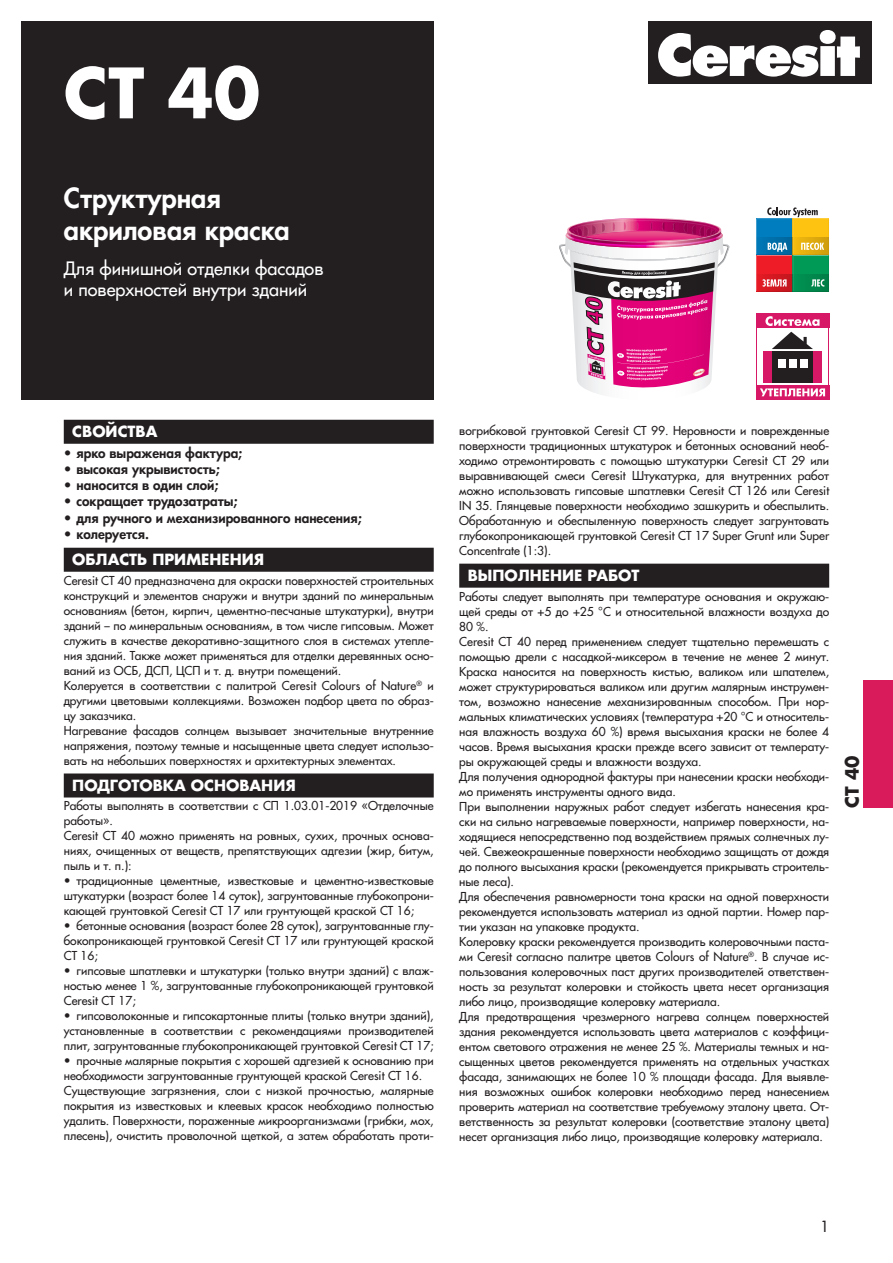
<style>
.page{position:relative;width:893px;height:1263px;background:#fff}
.page>*{position:absolute;margin:0;border:0;box-sizing:border-box;transform-origin:0 0}
.name{font:700 67.5px "Favorit";color:#fff}
.subname2{font:800 27px/32.4px "Favorit";color:#fff}
.subname3{font:18px/21.6px "Favorit";color:#fff}
.prod_vertikal{font:700 18px "Favorit";color:#231f20}
.svoystva_podzag{font:700 15px "Favorit";color:#fff}
.t1{font:15px "Favorit";color:#231f20}
.svoystva{font:800 13.5px "Favorit";color:#231f20}
.txt_osnovnoy{font:12px/15px "Favorit";color:#231f20;text-align:justify}
</style>
<div class="page">
<div style="left:648px;top:21px;width:224px;height:63px;background:#231f20"></div>
<svg style="left:658px;top:30px;width:202px;height:47px"></svg>
<div style="left:863px;top:680px;width:30px;height:128px;background:#d91a5b"></div>
<div style="left:21px;top:21px;width:413px;height:379px;background:#231f20"></div>
<div style="left:459px;top:564px;width:370px;height:24px;background:#231f20"></div>
<div style="left:64px;top:420px;width:370px;height:24px;background:#231f20"></div>
<div style="left:64px;top:548px;width:370px;height:24px;background:#231f20"></div>
<div style="left:64px;top:773px;width:370px;height:24px;background:#231f20"></div>
<svg style="left:559px;top:218px;width:171px;height:176px"></svg>
<svg style="left:756px;top:207px;width:73px;height:85px;background:#888b6a"></svg>
<div style="left:756px;top:314px;width:73px;height:14px;background:#d71866"></div>
<div style="left:756px;top:385px;width:73px;height:15px;background:#d71866"></div>
<div style="left:763px;top:351px;width:9px;height:31px;background:#d71866"></div>
<div style="left:813px;top:351px;width:9px;height:31px;background:#d71866"></div>
<div style="left:772px;top:351px;width:41px;height:31px;background:#231f20"></div>
<svg style="left:772px;top:332px;width:41px;height:17px"></svg>
<div style="left:778px;top:359px;width:7px;height:9px;background:#fff"></div>
<div style="left:790px;top:359px;width:7px;height:9px;background:#fff"></div>
<div style="left:801px;top:359px;width:7px;height:9px;background:#fff"></div>
<hr style="left:756px;top:328px;width:1px;height:58px;background:#d71866">
<hr style="left:828px;top:328px;width:1px;height:58px;background:#d71866">
<svg style="left:760px;top:388px;width:65px;height:8px"></svg>
<svg style="left:765px;top:316px;width:54px;height:10px"></svg>
<p class="name" style="left:64px;top:46px;width:198px">CТ 40</p>
<p class="subname2" style="left:64px;top:181px;width:227px">Структурная акриловая краска</p>
<p class="subname3" style="left:64px;top:257px;width:261px">Для финишной отделки фасадов и поверхностей внутри зданий</p>
<p class="svoystva_podzag" style="left:72px;top:421px;width:87px">СВОЙСТВА</p>
<p class="svoystva" style="left:64px;top:444px;width:180px">• ярко выраженая фактура;</p>
<p class="svoystva" style="left:64px;top:460px;width:158px">• высокая укрывистость;</p>
<p class="svoystva" style="left:64px;top:476px;width:156px">• наносится в один слой;</p>
<p class="svoystva" style="left:64px;top:492px;width:175px">• сокращает трудозатраты;</p>
<p class="svoystva" style="left:64px;top:509px;width:299px">• для ручного и механизированного нанесения;</p>
<p class="svoystva" style="left:64px;top:525px;width:87px">• колеруется.</p>
<p class="svoystva_podzag" style="left:72px;top:549px;width:193px">ОБЛАСТЬ ПРИМЕНЕНИЯ</p>
<p class="txt_osnovnoy" style="left:64px;top:573px;width:371px">Ceresit CT 40 предназначена для окраски поверхностей строительных конструкций и элементов снаружи и внутри зданий по минеральным основаниям (бетон, кирпич, цементно-песчаные штукатурки), внутри зданий – по минеральным основаниям, в том числе гипсовым. Может служить в качестве декоративно-защитного слоя в системах утепле&shy;ния зданий. Также может применяться для отделки деревянных осно&shy;ваний из ОСБ, ДСП, ЦСП и т. д. внутри помещений.</p>
<p class="txt_osnovnoy" style="left:64px;top:678px;width:371px">Колеруется в соответствии с палитрой Ceresit Colours of Nature<sup>®</sup> и другими цветовыми коллекциями. Возможен подбор цвета по образ&shy;цу заказчика.</p>
<p class="txt_osnovnoy" style="left:64px;top:723px;width:371px">Нагревание фасадов солнцем вызывает значительные внутренние напряжения, поэтому темные и насыщенные цвета следует использо&shy;вать на небольших поверхностях и архитектурных элементах.</p>
<p class="svoystva_podzag" style="left:72px;top:775px;width:225px">ПОДГОТОВКА ОСНОВАНИЯ</p>
<p class="txt_osnovnoy" style="left:64px;top:798px;width:371px">Работы выполнять в соответствии с СП 1.03.01-2019 «Отделочные работы».</p>
<p class="txt_osnovnoy" style="left:64px;top:828px;width:371px">Ceresit CT 40 можно применять на ровных, сухих, прочных основа&shy;ниях, очищенных от веществ, препятствующих адгезии (жир, битум, пыль и т. п.):</p>
<p class="txt_osnovnoy" style="left:64px;top:873px;width:371px">• традиционные цементные, известковые и цементно-известковые штукатурки (возраст более 14 суток), загрунтованные глубокопрони&shy;кающей грунтовкой Ceresit CT 17 или грунтующей краской СТ 16;</p>
<p class="txt_osnovnoy" style="left:64px;top:918px;width:371px">• бетонные основания (возраст более 28 суток), загрунтованные глу&shy;бокопроникающей грунтовкой Ceresit CT 17 или грунтующей краской CТ 16;</p>
<p class="txt_osnovnoy" style="left:64px;top:963px;width:371px">• гипсовые шпатлевки и штукатурки (только внутри зданий) с влаж&shy;ностью менее 1 %, загрунтованные глубокопроникающей грунтовкой Ceresit CT 17;</p>
<p class="txt_osnovnoy" style="left:64px;top:1008px;width:371px">• гипсоволоконные и гипсокартонные плиты (только внутри зданий), установленные в соответствии с рекомендациями производителей плит, загрунтованные глубокопроникающей грунтовкой Ceresit CT 17;</p>
<p class="txt_osnovnoy" style="left:64px;top:1053px;width:371px">• прочные малярные покрытия с хорошей адгезией к основанию при необходимости загрунтованные грунтующей краской Ceresit СТ 16.</p>
<p class="txt_osnovnoy" style="left:64px;top:1083px;width:371px">Существующие загрязнения, слои с низкой прочностью, малярные покрытия из известковых и клеевых красок необходимо полностью удалить. Поверхности, пораженные микроорганизмами (грибки, мох, плесень), очистить проволочной щеткой, а затем обработать проти-</p>
<p class="txt_osnovnoy" style="left:459px;top:423px;width:371px">вогрибковой грунтовкой Ceresit CT 99. Неровности и поврежденные поверхности традиционных штукатурок и бетонных оснований необ&shy;ходимо отремонтировать с помощью штукатурки Ceresit СТ 29 или выравнивающей смеси Ceresit Штукатурка, для внутренних работ можно использовать гипсовые шпатлевки Ceresit CT 126 или Ceresit IN 35. Глянцевые поверхности необходимо зашкурить и обеспылить.<br>Обработанную и обеспыленную поверхность следует загрунтовать глубокопроникающей грунтовкой Ceresit CT 17 Super Grunt или Super Concentrate (1:3).</p>
<p class="svoystva_podzag" style="left:468px;top:565px;width:173px">ВЫПОЛНЕНИЕ РАБОТ</p>
<p class="txt_osnovnoy" style="left:459px;top:588px;width:371px">Работы следует выполнять при температуре основания и окружаю&shy;щей среды от +5 до +25 °С и относительной влажности воздуха до 80 %.</p>
<p class="txt_osnovnoy" style="left:459px;top:633px;width:371px">Ceresit CT 40 перед применением следует тщательно перемешать с помощью дрели с насадкой-миксером в течение не менее 2 минут.<br>Краска наносится на поверхность кистью, валиком или шпателем, может структурироваться валиком или другим малярным инструмен&shy;том, возможно нанесение механизированным способом. При нор&shy;мальных климатических условиях (температура +20 °С и относитель&shy;ная влажность воздуха 60 %) время высыхания краски не более 4 часов. Время высыхания краски прежде всего зависит от температу&shy;ры окружающей среды и влажности воздуха.</p>
<p class="txt_osnovnoy" style="left:459px;top:768px;width:371px">Для получения однородной фактуры при нанесении краски необходи&shy;мо применять инструменты одного вида.</p>
<p class="txt_osnovnoy" style="left:459px;top:798px;width:371px">При выполнении наружных работ следует избегать нанесения кра&shy;ски на сильно нагреваемые поверхности, например поверхности, на&shy;ходящиеся непосредственно под воздействием прямых солнечных лу&shy;чей. Свежеокрашенные поверхности необходимо защищать от дождя до полного высыхания краски (рекомендуется прикрывать строитель&shy;ные леса).</p>
<p class="txt_osnovnoy" style="left:459px;top:888px;width:371px">Для обеспечения равномерности тона краски на одной поверхности рекомендуется использовать материал из одной партии. Номер пар&shy;тии указан на упаковке продукта.</p>
<p class="txt_osnovnoy" style="left:459px;top:933px;width:371px">Колеровку краски рекомендуется производить колеровочными паста&shy;ми Ceresit согласно палитре цветов Colours of Nature<sup>®</sup>. В случае ис&shy;пользования колеровочных паст других производителей ответствен&shy;ность за результат колеровки и стойкость цвета несет организация либо лицо, производящие колеровку материала.</p>
<p class="txt_osnovnoy" style="left:459px;top:1008px;width:371px">Для предотвращения чрезмерного нагрева солнцем поверхностей здания рекомендуется использовать цвета материалов с коэффици&shy;ентом светового отражения не менее 25 %. Материалы темных и на&shy;сыщенных цветов рекомендуется применять на отдельных участках фасада, занимающих не более 10 % площади фасада. Для выявле&shy;ния возможных ошибок колеровки необходимо перед нанесением проверить материал на соответствие требуемому эталону цвета. От&shy;ветственность за результат колеровки (соответствие эталону цвета) несет организация либо лицо, производящие колеровку материала.</p>
<p class="prod_vertikal" style="left:839px;top:808px;width:54px;rotate:-90deg">СТ 40</p>
<p class="t1" style="left:820px;top:1217px;width:10px">1</p>
</div>
